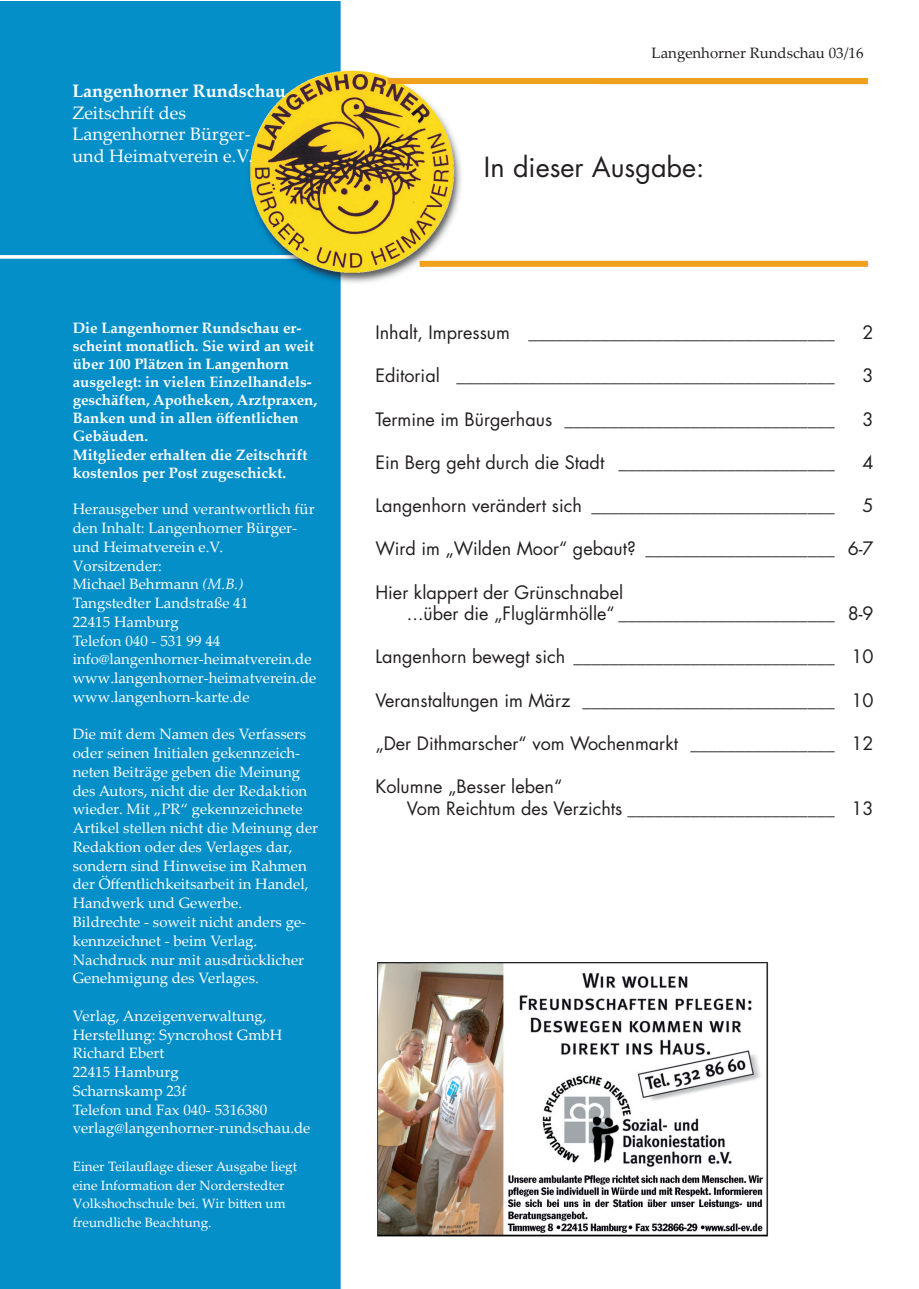
<style>
.page{position:relative;width:919px;height:1289px;background:#fff}
.page>*{position:absolute;margin:0;border:0;box-sizing:border-box;transform-origin:0 0}
.t1{font:27px "Futura";color:#231f20}
.t2{font:18px/21.6px "Futura";color:#231f20}
.t3{font:18px/21.6px "Palatino Linotype";color:#fff}
.t4{font:700 18px "Palatino Linotype";color:#fff}
.t5{font:15px/18.8px "Palatino Linotype";color:#fff}
.t6{font:700 15px/18px "Palatino Linotype";color:#fff}
.t7{font:15px "Palatino Linotype";color:#231f20}
.t8{font:13.5px/18.8px "Palatino Linotype";color:#fff}
.s1{font-style:italic}
</style>
<div class="page">
<img style="left:0;top:1px;width:599px;height:1287px">
<div style="left:419px;top:261px;width:448px;height:6px;background:#f0a11c"></div>
<div style="left:388px;top:78px;width:479px;height:6px;background:#f0a11c"></div>
<img style="left:375px;top:961px;width:394px;height:275px">
<p class="t4" style="left:72px;top:78px;width:215px">Langenhorner Rundschau</p>
<p class="t3" style="left:72px;top:101px;width:182px">Zeitschrift des<br>Langenhorner Bürger&shy;und Heimatverein e.V.</p>
<p class="t6" style="left:73px;top:319px;width:246px">Die Langenhorner Rundschau er&shy;scheint monatlich. Sie wird an weit über 100 Plätzen in Langenhorn ausgelegt: in vielen Einzelhandels&shy;geschäften, Apotheken, Arztpraxen,<br>Banken und in allen öffentlichen<br>Gebäuden.<br>Mitglieder erhalten die Zeitschrift kostenlos per Post zugeschickt.</p>
<p class="t5" style="left:73px;top:499px;width:245px">Herausgeber und verantwortlich für den Inhalt: Langenhorner Bürger&shy;und Heimatverein e.V.<br>Vorsitzender:<br>Michael Behrmann <span class="s1">(M.B.)<br></span>Tangstedter Landstraße 41<br>22415 Hamburg<br>Telefon 040 - 531 99 44 info@langenhorner-heimatverein.de www.langenhorner-heimatverein.de www.langenhorn-karte.de</p>
<p class="t5" style="left:73px;top:724px;width:247px">Die mit dem Namen des Verfassers oder seinen Initialen gekennzeich&shy;neten Beiträge geben die Meinung des Autors, nicht die der Redaktion wieder. Mit „PR“ gekennzeichnete<br>Artikel stellen nicht die Meinung der<br>Redaktion oder des Verlages dar, sondern sind Hinweise im Rahmen der Öffentlichkeitsarbeit in Handel,<br>Handwerk und Gewerbe.<br>Bildrechte - soweit nicht anders ge&shy;kennzeichnet - beim Verlag.<br>Nachdruck nur mit ausdrücklicher<br>Genehmigung des Verlages.</p>
<p class="t5" style="left:73px;top:1005px;width:239px">Verlag, Anzeigenverwaltung,<br>Herstellung: Syncrohost GmbH<br>Richard Ebert<br>22415 Hamburg<br>Scharnskamp 23f<br>Telefon und Fax 040- 5316380 verlag@langenhorner-rundschau.de</p>
<p class="t8" style="left:73px;top:1156px;width:226px">Einer Teilauflage dieser Ausgabe liegt eine Information der Norderstedter Volkshochschule bei. Wir bitten um freundliche Beachtung.</p>
<p class="t7" style="left:651px;top:42px;width:213px">Langenhorner Rundschau 03/16</p>
<h1 class="t1" style="left:484px;top:150px;width:222px">In dieser Ausgabe:</h1>
<p class="t2" style="left:375px;top:322px;width:460px">Inhalt, Impressum __________________________________</p>
<p class="t2" style="left:862px;top:322px;width:13px">2</p>
<p class="t2" style="left:375px;top:365px;width:460px">Editorial __________________________________________</p>
<p class="t2" style="left:862px;top:365px;width:13px">3</p>
<p class="t2" style="left:375px;top:408px;width:460px">Termine im Bürgerhaus ______________________________</p>
<p class="t2" style="left:862px;top:408px;width:13px">3</p>
<p class="t2" style="left:375px;top:451px;width:460px">Ein Berg geht durch die Stadt ________________________</p>
<p class="t2" style="left:862px;top:451px;width:13px">4</p>
<p class="t2" style="left:375px;top:495px;width:460px">Langenhorn verändert sich ___________________________</p>
<p class="t2" style="left:862px;top:495px;width:13px">5</p>
<p class="t2" style="left:375px;top:538px;width:499px">Wird im „Wilden Moor“ gebaut? _____________________ 6-7</p>
<p class="t2" style="left:407px;top:581px;width:468px;text-indent:-32px">Hier klappert der Grünschnabel<br>...über die „Fluglärmhölle“ ________________________ 8-9</p>
<p class="t2" style="left:375px;top:646px;width:499px">Langenhorn bewegt sich _____________________________ 10</p>
<p class="t2" style="left:375px;top:689px;width:499px">Veranstaltungen im März ____________________________ 10</p>
<p class="t2" style="left:375px;top:732px;width:499px">„Der Dithmarscher“ vom Wochenmarkt ________________ 12</p>
<p class="t2" style="left:407px;top:775px;width:468px;text-indent:-32px">Kolumne „Besser leben“<br>Vom Reichtum des Verzichts _______________________ 13</p>
</div>
